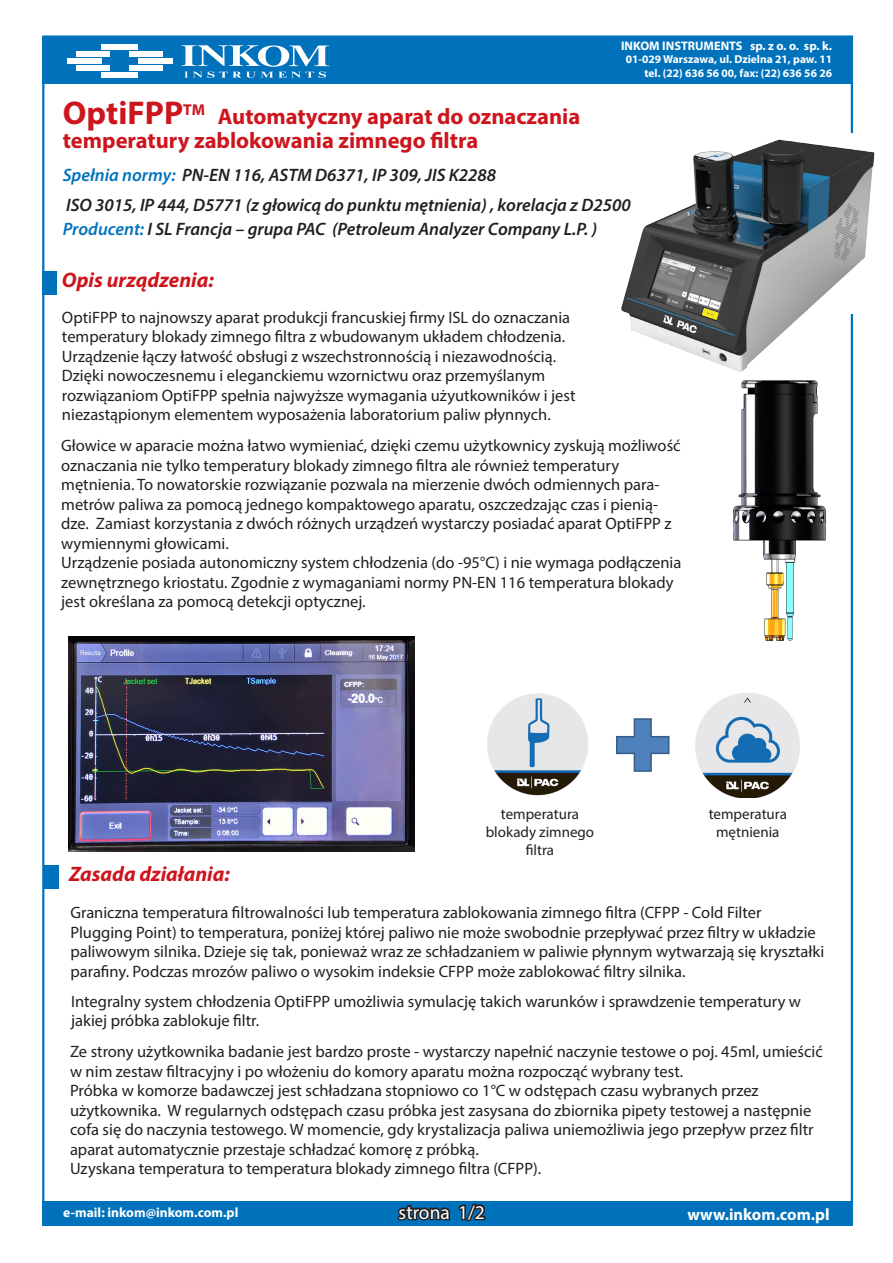
<style>
.page{position:relative;width:893px;height:1263px;background:#fff}
.page>*{position:absolute;margin:0;border:0;box-sizing:border-box;transform-origin:0 0}
.t1{font:700 22.5px "Myriad Pro";color:#cd151d}
.t2{font:italic 700 21px "Myriad Pro";color:#cd151d}
.t3{font:19.5px "Myriad Pro";color:#fff}
.t4{font:italic 600 18px "Myriad Pro";color:#231f20}
.t5{font:16.5px/19.5px "Myriad Pro";color:#231f20}
.t6{font:700 16.5px "Myriad Pro";color:#fff}
.t7{font:15px/18px "Myriad Pro";color:#231f20;text-align:center}
.t8{font:700 13.5px "Myriad Pro";color:#fff}
.t9{font:700 12.45px "Myriad Pro";color:#fff}
.t10{font:700 11.4px "Myriad Pro";color:#fff}
.s1{font-size:33px}
.s2{color:#0072bc}
</style>
<div class="page">
<div style="left:42px;top:37px;width:809px;height:47px;background:#0072bc"></div>
<div style="left:42px;top:1201px;width:810px;height:25px;background:#0072bc"></div>
<div style="left:42px;top:271px;width:15px;height:24px;background:#0072bc"></div>
<div style="left:44px;top:865px;width:15px;height:24px;background:#0072bc"></div>
<div style="left:102px;top:44px;width:36px;height:5px;background:#fff"></div>
<div style="left:102px;top:72px;width:36px;height:5px;background:#fff"></div>
<div style="left:138px;top:58px;width:34px;height:6px;background:#fff"></div>
<div style="left:68px;top:58px;width:34px;height:6px;background:#fff"></div>
<div style="left:129px;top:65px;width:33px;height:5px;background:#fff"></div>
<div style="left:77px;top:65px;width:33px;height:5px;background:#fff"></div>
<div style="left:129px;top:51px;width:33px;height:5px;background:#fff"></div>
<div style="left:77px;top:51px;width:33px;height:5px;background:#fff"></div>
<svg style="left:182px;top:45px;width:147px;height:33px"></svg>
<svg style="left:397px;top:1203px;width:89px;height:18px"></svg>
<img style="left:733px;top:391px;width:93px;height:250px">
<img style="left:487px;top:693px;width:101px;height:103px">
<img style="left:695px;top:693px;width:105px;height:105px">
<svg style="left:616px;top:718px;width:53px;height:53px"></svg>
<img style="left:68px;top:637px;width:347px;height:215px">
<img style="left:621px;top:129px;width:254px;height:262px">
<p class="t9" style="left:621px;top:37px;width:212px">INKOM INSTRUMENTS sp. z o. o. sp. k.</p>
<p class="t10" style="left:626px;top:52px;width:208px">01-029 Warszawa, ul. Dzielna 21, paw. 11</p>
<p class="t10" style="left:644px;top:66px;width:189px">tel. (22) 636 56 00, fax: (22) 636 56 26</p>
<p class="t1" style="left:63px;top:102px;width:519px"><span class="s1">OptiFPP</span><sup>TM</sup> Automatyczny aparat do oznaczania</p>
<p class="t1" style="left:63px;top:126px;width:417px">temperatury zablokowania zimnego filtra</p>
<p class="t4" style="left:63px;top:164px;width:435px"><span class="s2">Spełnia normy:</span> PN-EN 116, ASTM D6371, IP 309, JIS K2288</p>
<p class="t4" style="left:66px;top:194px;width:566px">ISO 3015, IP 444, D5771 (z głowicą do punktu mętnienia) , korelacja z D2500</p>
<p class="t4" style="left:63px;top:218px;width:536px"><span class="s2">Producent:</span> I SL Francja – grupa PAC (Petroleum Analyzer Company L.P. )</p>
<p class="t2" style="left:62px;top:266px;width:153px">Opis urządzenia:</p>
<p class="t5" style="left:62px;top:307px;width:515px">OptiFPP to najnowszy aparat produkcji francuskiej firmy ISL do oznaczania temperatury blokady zimnego filtra z wbudowanym układem chłodzenia.<br>Urządzenie łączy łatwość obsługi z wszechstronnością i niezawodnością.<br>Dzięki nowoczesnemu i eleganckiemu wzornictwu oraz przemyślanym rozwiązaniom OptiFPP spełnia najwyższe wymagania użyutkowników i jest niezastąpionym elementem wyposażenia laboratorium paliw płynnych.</p>
<p class="t5" style="left:61px;top:436px;width:621px">Głowice w aparacie można łatwo wymieniać, dzięki czemu użytkownicy zyskują możliwość oznaczania nie tylko temperatury blokady zimnego filtra ale również temperatury mętnienia. To nowatorskie rozwiązanie pozwala na mierzenie dwóch odmiennych para&shy;metrów paliwa za pomocą jednego kompaktowego aparatu, oszczedzając czas i pienią&shy;dze. Zamiast korzystania z dwóch różnych urządzeń wystarczy posiadać aparat OptiFPP z wymiennymi głowicami.</p>
<p class="t5" style="left:61px;top:553px;width:622px">Urządzenie posiada autonomiczny system chłodzenia (do -95°C) i nie wymaga podłączenia zewnętrznego kriostatu. Zgodnie z wymaganiami normy PN-EN 116 temperatura blokady jest określana za pomocą detekcji optycznej.</p>
<p class="t7" style="left:486px;top:805px;width:110px">temperatura blokady zimnego filtra</p>
<p class="t7" style="left:709px;top:805px;width:80px">temperatura mętnienia</p>
<p class="t2" style="left:69px;top:860px;width:162px">Zasada działania:</p>
<p class="t5" style="left:70px;top:903px;width:755px">Graniczna temperatura filtrowalności lub temperatura zablokowania zimnego filtra (CFPP - Cold Filter Plugging Point) to temperatura, poniżej której paliwo nie może swobodnie przepływać przez filtry w układzie paliwowym silnika. Dzieje się tak, ponieważ wraz ze schładzaniem w paliwie płynnym wytwarzają się kryształki parafiny. Podczas mrozów paliwo o wysokim indeksie CFPP może zablokować filtry silnika.</p>
<p class="t5" style="left:71px;top:991px;width:732px">Integralny system chłodzenia OptiFPP umożliwia symulację takich warunków i sprawdzenie temperatury w jakiej próbka zablokuje filtr.</p>
<p class="t5" style="left:70px;top:1042px;width:754px">Ze strony użytkownika badanie jest bardzo proste - wystarczy napełnić naczynie testowe o poj. 45ml, umieścić w nim zestaw filtracyjny i po włożeniu do komory aparatu można rozpocząć wybrany test.</p>
<p class="t5" style="left:70px;top:1081px;width:745px">Próbka w komorze badawczej jest schładzana stopniowo co 1°C w odstępach czasu wybranych przez użytkownika. W regularnych odstępach czasu próbka jest zasysana do zbiornika pipety testowej a następnie cofa się do naczynia testowego. W momencie, gdy krystalizacja paliwa uniemożliwia jego przepływ przez filtr aparat automatycznie przestaje schładzać komorę z próbką.</p>
<p class="t5" style="left:70px;top:1159px;width:473px">Uzyskana temperatura to temperatura blokady zimnego filtra (CFPP).</p>
<p class="t3" style="left:399px;top:1200px;width:88px">strona 1/2</p>
<p class="t8" style="left:63px;top:1204px;width:177px">e-mail: inkom@inkom.com.pl</p>
<p class="t6" style="left:687px;top:1204px;width:144px">www.inkom.com.pl</p>
</div>
